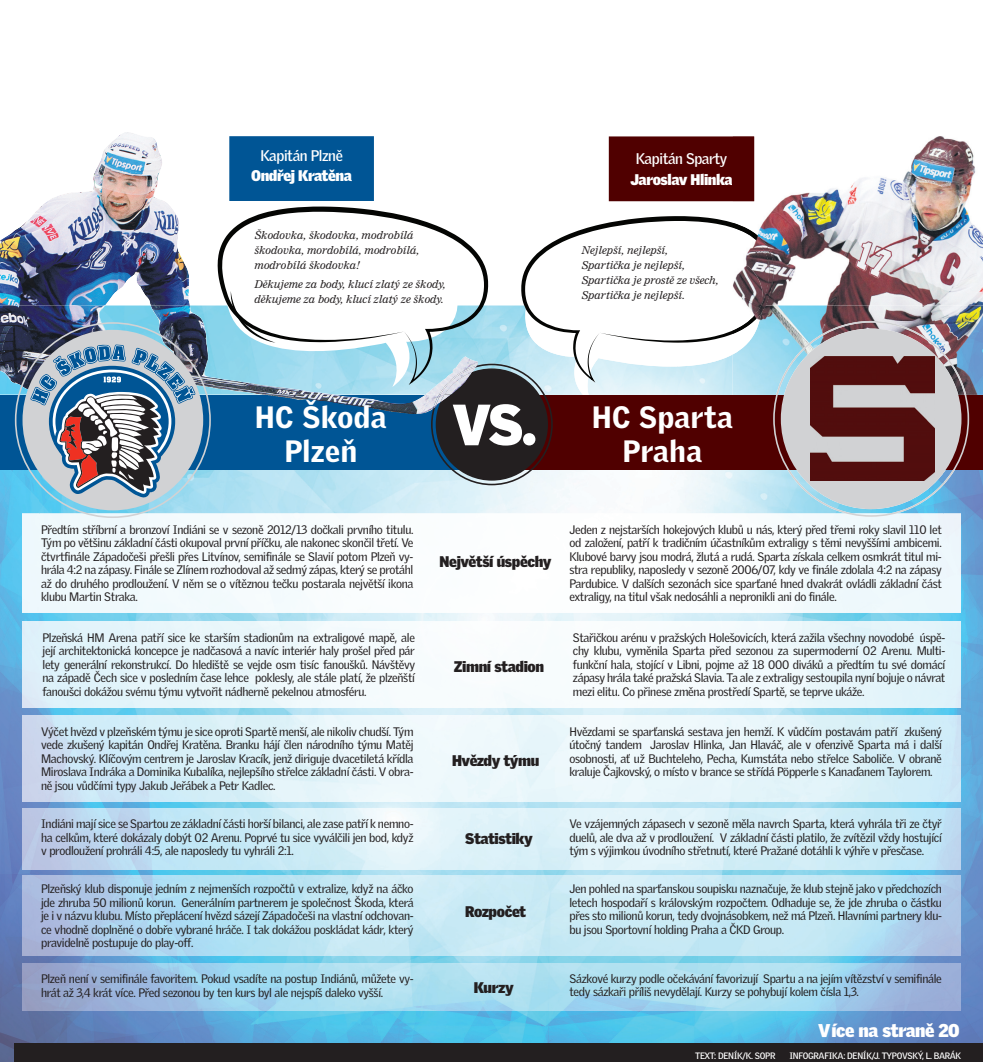
<style>
.page{position:relative;width:983px;height:1062px;background:#fff}
.page>*{position:absolute;margin:0;border:0;box-sizing:border-box;transform-origin:0 0}
.t1{font:900 56.1px "Griffith Gothic CE";color:#fff}
.t2{font:900 30px/34px "Griffith Gothic CE";letter-spacing:.02em;color:#fff;text-align:center}
.t3{font:900 18px "Griffith Gothic CE";letter-spacing:-.02em;color:#fff}
.t4{font:900 15px "Griffith Gothic CE";letter-spacing:-.025em;color:#231f20}
.t5{font:900 15px "Griffith Gothic CE";letter-spacing:-.025em;color:#fff}
.t6{font:700 15px "Griffith Gothic CE";letter-spacing:-.025em;color:#fff}
.t7{font:12px/13.5px "Griffith Gothic CE";letter-spacing:-.025em;color:#231f20;text-align:justify}
.t8{font:italic 10.5px/15px "Nimrod MTCE";color:#231f20}
.t9{font:700 9px "Griffith Gothic CE";letter-spacing:-.03em;color:#fff}
</style>
<div class="page">
<div style="left:608px;top:136px;width:124px;height:65px;background:#500000"></div>
<div style="left:229px;top:136px;width:145px;height:65px;background:#005595"></div>
<img style="left:0;top:470px;width:39px;height:592px">
<img style="left:943px;top:470px;width:39px;height:574px">
<img style="left:39px;top:613px;width:904px;height:195px">
<img style="left:39px;top:869px;width:904px;height:175px">
<svg style="left:569px;top:216px;width:163px;height:18px"></svg>
<svg style="left:228px;top:206px;width:226px;height:28px"></svg>
<img style="left:732px;top:136px;width:250px;height:259px">
<img style="left:732px;top:136px;width:22px;height:65px">
<img style="left:732px;top:223px;width:41px;height:11px">
<div style="left:0;top:395px;width:481px;height:75px;background:#005595"></div>
<div style="left:497px;top:395px;width:485px;height:75px;background:#500000"></div>
<img style="left:22px;top:622px;width:938px;height:85px">
<img style="left:22px;top:715px;width:938px;height:86px">
<img style="left:22px;top:876px;width:938px;height:79px">
<img style="left:22px;top:964px;width:938px;height:47px">
<div style="left:15px;top:1044px;width:967px;height:18px;background:#231f20"></div>
<img style="left:0;top:132px;width:179px;height:173px">
<img style="left:0;top:305px;width:15px;height:90px">
<svg style="left:15px;top:234px;width:953px;height:284px"></svg>
<p class="t6" style="left:260px;top:150px;width:84px">Kapitán Plzně</p>
<p class="t5" style="left:251px;top:167px;width:102px">Ondřej Kratěna</p>
<p class="t8" style="left:254px;top:228px;width:166px">Škodovka, škodovka, modrobílá škodovka, mordobílá, modrobílá, modrobílá škodovka!</p>
<p class="t8" style="left:254px;top:277px;width:193px">Děkujeme za body, klucí zlatý ze škody, děkujeme za body, klucí zlatý ze škody.</p>
<h2 class="t2" style="left:255px;top:400px;width:133px">HC Škoda<br>Plzeň</h2>
<h1 class="t1" style="left:452px;top:393px;width:86px">VS.</h1>
<p class="t6" style="left:635px;top:154px;width:93px">Kapitán Sparty</p>
<p class="t5" style="left:630px;top:171px;width:104px">Jaroslav Hlinka</p>
<p class="t8" style="left:581px;top:243px;width:139px">Nejlepší, nejlepší,<br>Spartička je nejlepší,<br>Spartička je prostě ze všech,<br>Spartička je nejlepší.</p>
<h2 class="t2" style="left:592px;top:400px;width:142px">HC Sparta<br>Praha</h2>
<p class="t7" style="left:41px;top:524px;width:374px">Předtím stříbrní a bronzoví Indiáni se v sezoně 2012/13 dočkali prvního titulu.<br>Tým po většinu základní části okupoval první příčku, ale nakonec skončil třetí. Ve čtvrtfinále Západočeši přešli přes Litvínov, semifinále se Slavií potom Plzeň vy&shy;hrála 4:2 na zápasy. Finále se Zlínem rozhodoval až sedmý zápas, který se protáhl až do druhého prodloužení. V něm se o vítěznou tečku postarala největší ikona klubu Martin Straka.</p>
<p class="t7" style="left:569px;top:524px;width:374px">Jeden z nejstarších hokejových klubů u nás, který před třemi roky slavil 110 let od založení, patří k tradičním účastníkům extraligy s těmi nevyššími ambicemi.<br>Klubové barvy jsou modrá, žlutá a rudá. Sparta získala celkem osmkrát titul mi&shy;stra republiky, naposledy v sezoně 2006/07, kdy ve finále zdolala 4:2 na zápasy Pardubice. V dalších sezonách sice sparťané hned dvakrát ovládli základní část extraligy, na titul však nedosáhli a nepronikli ani do finále.</p>
<p class="t4" style="left:439px;top:553px;width:113px">Největší úspěchy</p>
<p class="t7" style="left:43px;top:632px;width:374px">Plzeňská HM Arena patří sice ke starším stadionům na extraligové mapě, ale její architektonická koncepce je nadčasová a navíc interiér haly prošel před pár lety generální rekonstrukcí. Do hlediště se vejde osm tisíc fanoušků. Návštěvy na západě Čech sice v posledním čase lehce poklesly, ale stále platí, že plzeňští fanoušci dokážou svému týmu vytvořit nádherně pekelnou atmosféru.</p>
<p class="t7" style="left:572px;top:632px;width:374px">Stařičkou arénu v pražských Holešovicích, která zažila všechny novodobé úspě&shy;chy klubu, vyměnila Sparta před sezonou za supermoderní O2 Arenu. Multi&shy;funkční hala, stojící v Libni, pojme až 18 000 diváků a předtím tu své domácí zápasy hrála také pražská Slavia. Ta ale z extraligy sestoupila nyní bojuje o návrat mezi elitu. Co přinese změna prostředí Spartě, se teprve ukáže.</p>
<p class="t4" style="left:454px;top:658px;width:92px">Zimní stadion</p>
<p class="t7" style="left:41px;top:726px;width:374px">Výčet hvězd v plzeňském týmu je sice oproti Spartě menší, ale nikoliv chudší. Tým vede zkušený kapitán Ondřej Kratěna. Branku hájí člen národního týmu Matěj Machovský. Klíčovým centrem je Jaroslav Kracík, jenž diriguje dvacetiletá křídla Miroslava Indráka a Dominika Kubalíka, nejlepšího střelce základní části. V obra&shy;ně jsou vůdčími typy Jakub Jeřábek a Petr Kadlec.</p>
<p class="t7" style="left:569px;top:726px;width:374px">Hvězdami se sparťanská sestava jen hemží. K vůdčím postavám patří zkušený útočný tandem Jaroslav Hlinka, Jan Hlaváč, ale v ofenzivě Sparta má i další osobnosti, ať už Buchteleho, Pecha, Kumstáta nebo střelce Saboliče. V obraně kraluje Čajkovský, o místo v brance se střídá Pöpperle s Kanaďanem Taylorem.</p>
<p class="t4" style="left:452px;top:752px;width:89px">Hvězdy týmu</p>
<p class="t7" style="left:41px;top:818px;width:374px">Indiáni mají sice se Spartou ze základní části horší bilanci, ale zase patří k nemno&shy;ha celkům, které dokázaly dobýt O2 Arenu. Poprvé tu sice vyválčili jen bod, když v prodloužení prohráli 4:5, ale naposledy tu vyhráli 2:1.</p>
<p class="t7" style="left:569px;top:818px;width:374px">Ve vzájemných zápasech v sezoně měla navrch Sparta, která vyhrála tři ze čtyř duelů, ale dva až v prodloužení. V základní části platilo, že zvítězil vždy hostující tým s výjimkou úvodního střetnutí, které Pražané dotáhli k výhře v přesčase.</p>
<p class="t4" style="left:465px;top:830px;width:69px">Statistiky</p>
<p class="t7" style="left:41px;top:883px;width:374px">Plzeňský klub disponuje jedním z nejmenších rozpočtů v extralize, když na áčko jde zhruba 50 milionů korun. Generálním partnerem je společnost Škoda, která je i v názvu klubu. Místo přeplácení hvězd sázejí Západočeši na vlastní odchovan&shy;ce vhodně doplněné o dobře vybrané hráče. I tak dokážou poskládat kádr, který pravidelně postupuje do play-off.</p>
<p class="t7" style="left:569px;top:883px;width:374px">Jen pohled na sparťanskou soupisku naznačuje, že klub stejně jako v předchozích letech hospodaří s královským rozpočtem. Odhaduje se, že jde zhruba o částku přes sto milionů korun, tedy dvojnásobkem, než má Plzeň. Hlavními partnery klu&shy;bu jsou Sportovní holding Praha a ČKD Group.</p>
<p class="t4" style="left:465px;top:903px;width:63px">Rozpočet</p>
<p class="t7" style="left:41px;top:973px;width:374px">Plzeň není v semifinále favoritem. Pokud vsadíte na postup Indiánů, můžete vy&shy;hrát až 3,4 krát více. Před sezonou by ten kurs byl ale nejspíš daleko vyšší.</p>
<p class="t7" style="left:569px;top:973px;width:374px">Sázkové kurzy podle očekávání favorizují Spartu a na jejím vítězství v semifinále</p>
<p class="t4" style="left:473px;top:979px;width:42px">Kurzy</p>
<p class="t7" style="left:569px;top:986px;width:291px">tedy sázkaři příliš nevydělají. Kurzy se pohybují kolem čísla 1,3.</p>
<h3 class="t3" style="left:818px;top:1020px;width:143px">Více na straně 20</h3>
<p class="t9" style="left:695px;top:1052px;width:82px">TEXT: DENÍK/K. SOPR</p>
<p class="t9" style="left:789px;top:1052px;width:173px">INFOGRAFIKA: DENÍK/J. TYPOVSKÝ, L. BARÁK</p>
</div>
